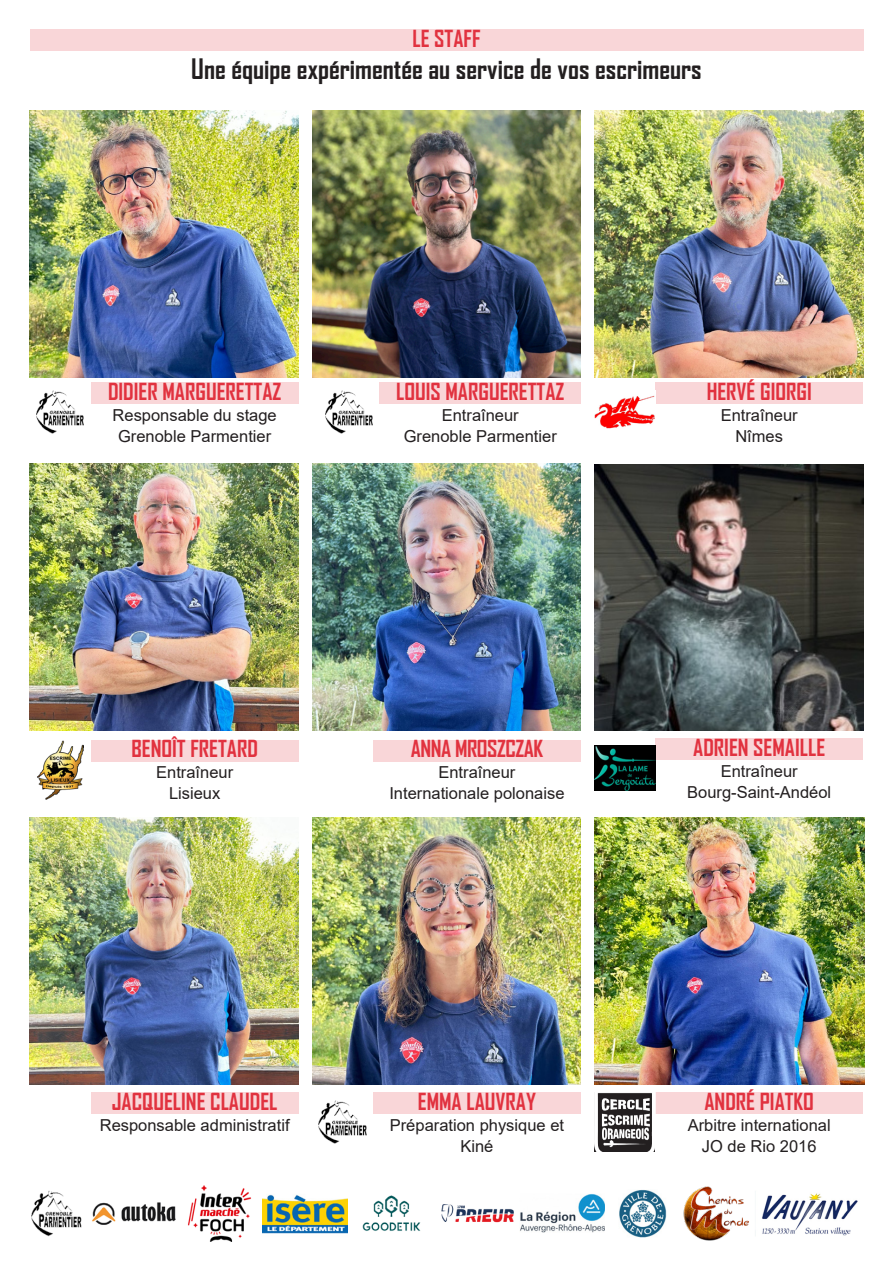
<style>
.page{position:relative;width:893px;height:1263px;background:#fff}
.page>*{position:absolute;margin:0;border:0;box-sizing:border-box;transform-origin:0 0}
.Paragraphe{font:700 27px "Agency FB";color:#231f20}
.Titre_2{font:700 22.5px "Agency FB";color:#e1323f}
.Titre_2-2{font:700 22.5px "Agency FB";letter-spacing:-.02em;color:#e1323f}
.Paragraphe-2{font:16.5px/21px "Arial";color:#231f20;text-align:center}
</style>
<div class="page">
<div style="left:30px;top:30px;width:833px;height:21px;background:#f9d6d8"></div>
<img style="left:30px;top:110px;width:269px;height:267px">
<div style="left:91px;top:383px;width:208px;height:21px;background:#f9d6d8"></div>
<img style="left:312px;top:110px;width:269px;height:267px">
<img style="left:594px;top:110px;width:269px;height:267px">
<img style="left:30px;top:464px;width:269px;height:267px">
<img style="left:312px;top:464px;width:269px;height:267px">
<img style="left:594px;top:464px;width:269px;height:267px">
<img style="left:312px;top:817px;width:269px;height:267px">
<img style="left:36px;top:390px;width:48px;height:44px">
<div style="left:380px;top:383px;width:201px;height:21px;background:#f9d6d8"></div>
<div style="left:655px;top:383px;width:208px;height:21px;background:#f9d6d8"></div>
<img style="left:594px;top:395px;width:61px;height:34px">
<div style="left:91px;top:740px;width:208px;height:21px;background:#f9d6d8"></div>
<img style="left:37px;top:740px;width:47px;height:59px">
<div style="left:373px;top:740px;width:208px;height:21px;background:#f9d6d8"></div>
<div style="left:655px;top:739px;width:208px;height:21px;background:#f9d6d8"></div>
<img style="left:594px;top:746px;width:61px;height:45px">
<div style="left:91px;top:1092px;width:208px;height:22px;background:#f9d6d8"></div>
<div style="left:373px;top:1092px;width:208px;height:22px;background:#f9d6d8"></div>
<img style="left:318px;top:1100px;width:49px;height:44px">
<div style="left:655px;top:1092px;width:208px;height:22px;background:#f9d6d8"></div>
<img style="left:594px;top:1093px;width:61px;height:59px">
<img style="left:594px;top:817px;width:271px;height:267px">
<img style="left:30px;top:817px;width:269px;height:267px">
<img style="left:325px;top:390px;width:48px;height:44px">
<img style="left:92px;top:1185px;width:256px;height:56px">
<img style="left:362px;top:1195px;width:59px;height:36px">
<img style="left:441px;top:1194px;width:164px;height:39px">
<img style="left:755px;top:1193px;width:103px;height:43px">
<img style="left:619px;top:1190px;width:48px;height:47px">
<img style="left:31px;top:1191px;width:51px;height:46px">
<img style="left:683px;top:1186px;width:66px;height:55px">
<p class="Titre_2" style="left:412px;top:25px;width:69px">LE STAFF</p>
<p class="Paragraphe" style="left:191px;top:52px;width:512px">Une équipe expérimentée au service de vos escrimeurs</p>
<p class="Titre_2" style="left:108px;top:377px;width:175px">DIDIER MARGUERETTAZ</p>
<p class="Paragraphe-2" style="left:113px;top:404px;width:166px">Responsable du stage<br>Grenoble Parmentier</p>
<p class="Titre_2" style="left:396px;top:377px;width:170px">LOUIS MARGUERETTAZ</p>
<p class="Paragraphe-2" style="left:404px;top:404px;width:155px">Entraîneur<br>Grenoble Parmentier</p>
<p class="Titre_2" style="left:131px;top:735px;width:128px">BENOÎT FRETARD</p>
<p class="Paragraphe-2" style="left:156px;top:762px;width:79px">Entraîneur<br>Lisieux</p>
<p class="Titre_2-2" style="left:411px;top:735px;width:134px">ANNA MROSZCZAK</p>
<p class="Paragraphe-2" style="left:389px;top:762px;width:177px">Entraîneur<br>Internationale polonaise</p>
<p class="Titre_2" style="left:112px;top:1087px;width:167px">JACQUELINE CLAUDEL</p>
<p class="Paragraphe-2" style="left:100px;top:1114px;width:191px">Responsable administratif</p>
<p class="Titre_2" style="left:418px;top:1087px;width:120px">EMMA LAUVRAY</p>
<p class="Paragraphe-2" style="left:390px;top:1114px;width:176px">Préparation physique et<br>Kiné</p>
<p class="Titre_2" style="left:707px;top:377px;width:107px">HERVÉ GIORGI</p>
<p class="Paragraphe-2" style="left:721px;top:404px;width:79px">Entraîneur<br>Nîmes</p>
<p class="Titre_2" style="left:693px;top:734px;width:134px">ADRIEN SEMAILLE</p>
<p class="Paragraphe-2" style="left:721px;top:761px;width:79px">Entraîneur</p>
<p class="Paragraphe-2" style="left:687px;top:782px;width:145px">Bourg-Saint-Andéol</p>
<p class="Titre_2" style="left:704px;top:1087px;width:111px">ANDRÉ PIATKO</p>
<p class="Paragraphe-2" style="left:688px;top:1114px;width:145px">Arbitre international<br>JO de Rio 2016</p>
</div>
